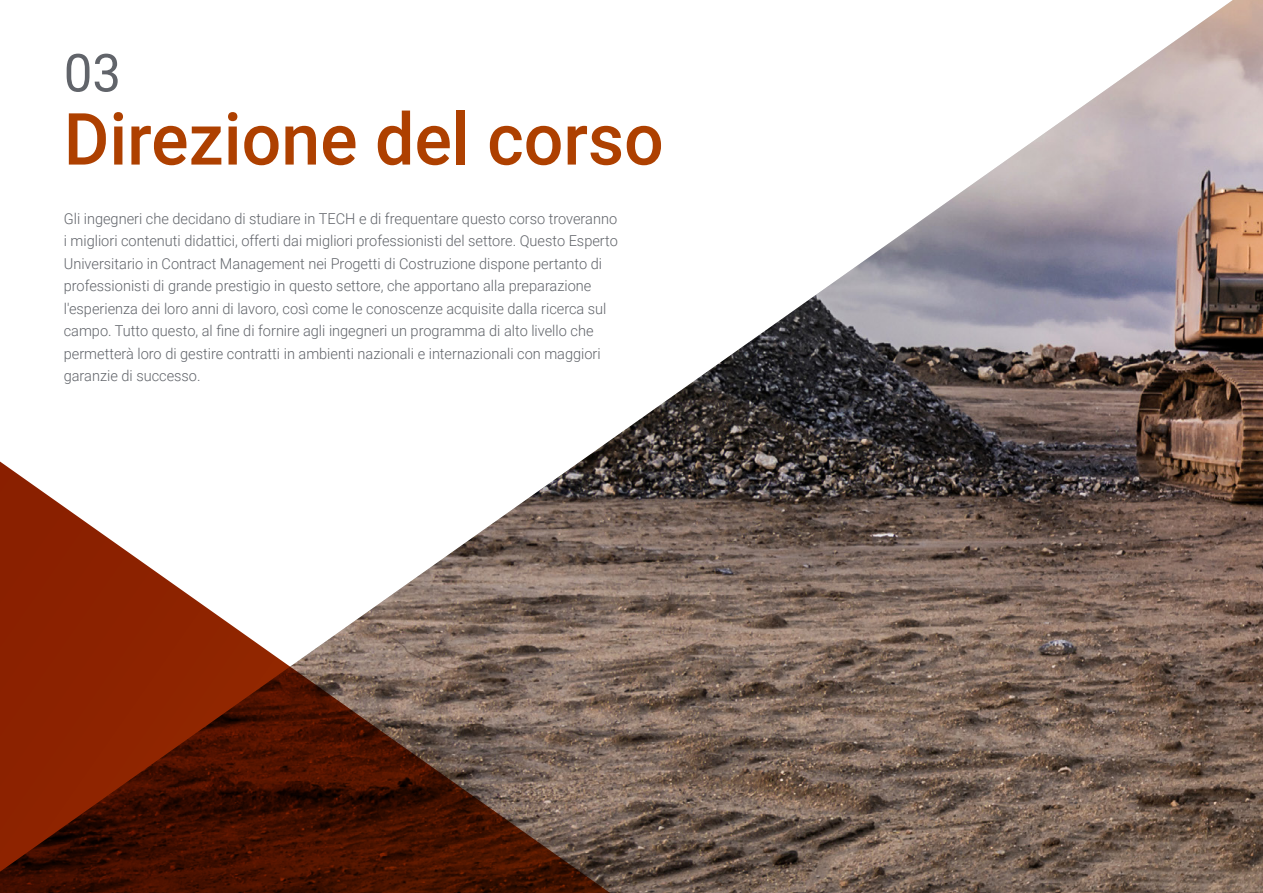
<style>
.page{position:relative;width:1263px;height:893px;background:#fff}
.page>*{position:absolute;margin:0;border:0;box-sizing:border-box;transform-origin:0 0}
.t1{font:500 72px "Roboto";color:#ae4000}
.t2{font:52.5px "Roboto";color:#61646a}
.t3{font:300 15px/22.5px "Roboto";color:#61646a}
</style>
<div class="page">
<img style="left:602px;top:0;width:661px;height:893px">
<svg style="left:0;top:446px;width:640px;height:447px"></svg>
<h2 class="t2" style="left:64px;top:36px;width:59px">03</h2>
<h1 class="t1" style="left:64px;top:89px;width:601px">Direzione del corso</h1>
<p class="t3" style="left:64px;top:207px;width:556px">Gli ingegneri che decidano di studiare in TECH e di frequentare questo corso troveranno i migliori contenuti didattici, offerti dai migliori professionisti del settore. Questo Esperto Universitario in Contract Management nei Progetti di Costruzione dispone pertanto di professionisti di grande prestigio in questo settore, che apportano alla preparazione l'esperienza dei loro anni di lavoro, così come le conoscenze acquisite dalla ricerca sul campo. Tutto questo, al fine di fornire agli ingegneri un programma di alto livello che permetterà loro di gestire contratti in ambienti nazionali e internazionali con maggiori garanzie di successo.</p>
</div>
